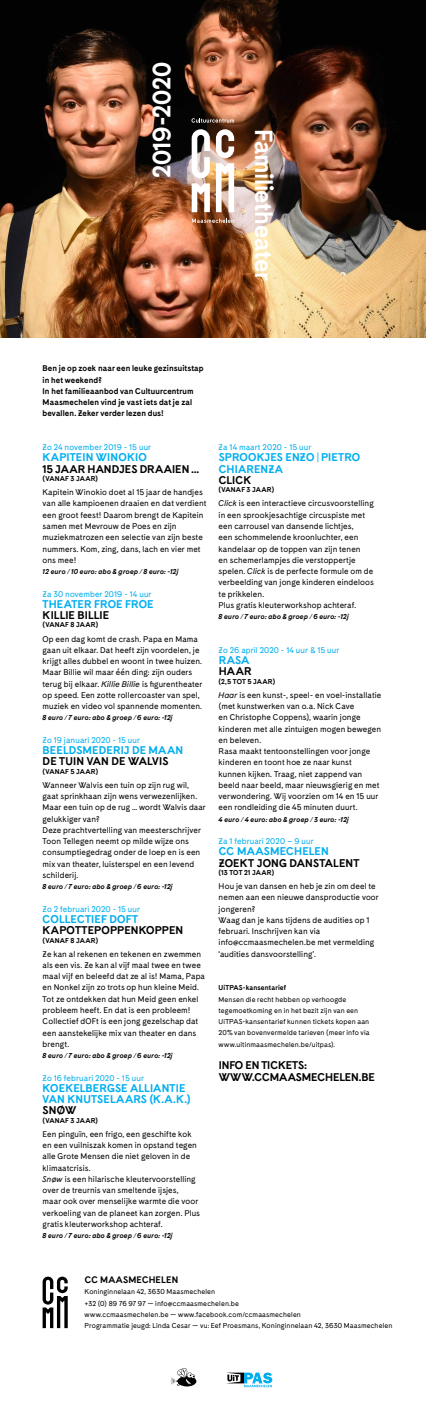
<style>
.page{position:relative;width:426px;height:1418px;background:#fff}
.page>*{position:absolute;margin:0;border:0;box-sizing:border-box;transform-origin:0 0}
.t1{font:700 26.38px "Cadiz";letter-spacing:-.015em;color:#fff}
.t2{font:700 11.88px/11.2px "Cadiz";letter-spacing:.01em;color:#00aeef}
.t3{font:700 11.88px/11.2px "Cadiz";letter-spacing:.01em;color:#000}
.t4{font:700 10px "Cadiz";letter-spacing:.015em;color:#000}
.t5{font:500 8.75px/11.2px "Cadiz";letter-spacing:.015em;color:#000}
.t6{font:500 8.75px "Cadiz";letter-spacing:.015em;color:#00aeef}
.t7{font:700 8.75px/11.2px "Cadiz";letter-spacing:.015em;color:#000}
.t8{font:500 7.5px/11.2px "Cadiz";letter-spacing:.02em;color:#000}
.t9{font:italic 700 7.5px "Cadiz";letter-spacing:.025em;color:#000}
.t10{font:700 7.5px "Cadiz";letter-spacing:.025em;color:#000}
.s1{font-style:italic}
</style>
<div class="page">
<img style="left:0;top:0;width:425px;height:338px">
<svg style="left:191px;top:118px;width:43px;height:5px"></svg>
<svg style="left:191px;top:218px;width:43px;height:5px"></svg>
<svg style="left:216px;top:129px;width:18px;height:83px"></svg>
<svg style="left:191px;top:129px;width:18px;height:83px"></svg>
<svg style="left:43px;top:1276px;width:25px;height:52px"></svg>
<svg style="left:171px;top:1368px;width:25px;height:18px"></svg>
<svg style="left:226px;top:1372px;width:46px;height:15px"></svg>
<h1 class="t1" style="left:145px;top:178px;width:118px;rotate:-90deg">2019-2020</h1>
<h1 class="t1" style="left:280px;top:129px;width:153px;rotate:90deg">Familietheater</h1>
<p class="t7" style="left:43px;top:363px;width:162px">Ben je op zoek naar een leuke gezinsuitstap in het weekend?<br>In het familieaanbod van Cultuurcentrum Maasmechelen vind je vast iets dat je zal bevallen. Zeker verder lezen dus!</p>
<p class="t6" style="left:43px;top:442px;width:110px">Zo 24 november 2019 - 15 uur</p>
<h2 class="t2" style="left:43px;top:452px;width:105px">KAPITEIN WINOKIO</h2>
<h2 class="t3" style="left:43px;top:463px;width:158px">15 JAAR HANDJES DRAAIEN …</h2>
<p class="t10" style="left:43px;top:474px;width:57px">(VANAF 3 JAAR)</p>
<p class="t5" style="left:43px;top:487px;width:165px">Kapitein Winokio doet al 15 jaar de handjes van alle kampioenen draaien en dat verdient een groot feest! Daarom brengt de Kapitein samen met Mevrouw de Poes en zijn muziekmatrozen een selectie van zijn beste nummers. Kom, zing, dans, lach en vier met ons mee!</p>
<p class="t9" style="left:43px;top:566px;width:137px">12 euro / 10 euro: abo &amp; groep / 8 euro: -12j</p>
<p class="t6" style="left:43px;top:588px;width:110px">Za 30 november 2019 - 14 uur</p>
<h2 class="t2" style="left:43px;top:598px;width:112px">THEATER FROE FROE</h2>
<h2 class="t3" style="left:43px;top:609px;width:68px">KILLIE BILLIE</h2>
<p class="t10" style="left:43px;top:620px;width:57px">(VANAF 8 JAAR)</p>
<p class="t5" style="left:43px;top:633px;width:161px">Op een dag komt de crash. Papa en Mama gaan uit elkaar. Dat heeft zijn voordelen, je krijgt alles dubbel en woont in twee huizen.<br>Maar Billie wil maar één ding: zijn ouders terug bij elkaar<span class="s1">. Killie Billie</span> is figurentheater op speed. Een zotte rollercoaster van spel, muziek en video vol spannende momenten.</p>
<p class="t9" style="left:43px;top:713px;width:132px">8 euro / 7 euro: abo &amp; groep / 6 euro: -12j</p>
<p class="t6" style="left:43px;top:734px;width:99px">Zo 19 januari 2020 - 15 uur</p>
<h2 class="t2" style="left:43px;top:744px;width:142px">BEELDSMEDERIJ DE MAAN</h2>
<h2 class="t3" style="left:43px;top:756px;width:127px">DE TUIN VAN DE WALVIS</h2>
<p class="t10" style="left:43px;top:766px;width:57px">(VANAF 5 JAAR)</p>
<p class="t5" style="left:43px;top:779px;width:164px">Wanneer Walvis een tuin op zijn rug wil, gaat sprinkhaan zijn wens verwezenlijken.<br>Maar een tuin op de rug … wordt Walvis daar gelukkiger van?<br>Deze prachtvertelling van meesterschrijver Toon Tellegen neemt op milde wijze ons consumptiegedrag onder de loep en is een mix van theater, luisterspel en een levend schilderij.</p>
<p class="t9" style="left:43px;top:881px;width:132px">8 euro / 7 euro: abo &amp; groep / 6 euro: -12j</p>
<p class="t6" style="left:43px;top:903px;width:99px">Zo 2 februari 2020 - 15 uur</p>
<h2 class="t2" style="left:43px;top:913px;width:97px">COLLECTIEF DOFT</h2>
<h2 class="t3" style="left:43px;top:924px;width:142px">KAPOTTEPOPPENKOPPEN</h2>
<p class="t10" style="left:43px;top:935px;width:57px">(VANAF 8 JAAR)</p>
<p class="t5" style="left:43px;top:948px;width:164px">Ze kan al rekenen en tekenen en zwemmen als een vis. Ze kan al vijf maal twee en twee maal vijf en beleefd dat ze al is! Mama, Papa en Nonkel zijn zo trots op hun kleine Meid.<br>Tot ze ontdekken dat hun Meid geen enkel probleem heeft. En dat is een probleem!<br>Collectief dOFt is een jong gezelschap dat een aanstekelijke mix van theater en dans brengt.</p>
<p class="t9" style="left:43px;top:1050px;width:132px">8 euro / 7 euro: abo &amp; groep / 6 euro: -12j</p>
<p class="t6" style="left:43px;top:1072px;width:103px">Zo 16 februari 2020 - 15 uur</p>
<h2 class="t2" style="left:43px;top:1082px;width:149px">KOEKELBERGSE ALLIANTIE<br>VAN KNUTSELAARS (K.A.K.)</h2>
<h2 class="t3" style="left:43px;top:1104px;width:35px">SNØW</h2>
<p class="t10" style="left:43px;top:1115px;width:57px">(VANAF 3 JAAR)</p>
<p class="t5" style="left:43px;top:1128px;width:159px">Een pinguïn, een frigo, een geschifte kok en een vuilniszak komen in opstand tegen alle Grote Mensen die niet geloven in de klimaatcrisis.<br><span class="s1">Snøw</span> is een hilarische kleutervoorstelling over de treurnis van smeltende ijsjes,<br>maar ook over menselijke warmte die voor verkoeling van de planeet kan zorgen. Plus gratis kleuterworkshop achteraf.</p>
<p class="t9" style="left:43px;top:1230px;width:132px">8 euro / 7 euro: abo &amp; groep / 6 euro: -12j</p>
<p class="t6" style="left:218px;top:442px;width:94px">Za 14 maart 2020 - 15 uur</p>
<h2 class="t2" style="left:218px;top:452px;width:143px">SPROOKJES ENZO | PIETRO<br>CHIARENZA</h2>
<h2 class="t3" style="left:218px;top:474px;width:34px">CLICK</h2>
<p class="t10" style="left:218px;top:485px;width:57px">(VANAF 3 JAAR)</p>
<p class="t5" style="left:218px;top:498px;width:156px"><span class="s1">Click</span> is een interactieve circusvoorstelling in een sprookjesachtige circuspiste met een carrousel van dansende lichtjes,<br>een schommelende kroonluchter, een kandelaar op de toppen van zijn tenen<br>en schemerlampjes die verstoppertje spelen. <span class="s1">Click</span> is de perfecte formule om de verbeelding van jonge kinderen eindeloos te prikkelen.<br>Plus gratis kleuterworkshop achteraf.</p>
<p class="t9" style="left:218px;top:611px;width:132px">8 euro / 7 euro: abo &amp; groep / 6 euro: -12j</p>
<p class="t6" style="left:218px;top:644px;width:122px">Zo 26 april 2020 - 14 uur &amp; 15 uur</p>
<h2 class="t2" style="left:218px;top:654px;width:32px">RASA</h2>
<h2 class="t3" style="left:218px;top:666px;width:34px">HAAR</h2>
<p class="t10" style="left:218px;top:676px;width:58px">(2,5 TOT 5 JAAR)</p>
<p class="t5" style="left:218px;top:689px;width:164px"><span class="s1">Haar</span> is een kunst-, speel- en voel-installatie (met kunstwerken van o.a. Nick Cave<br>en Christophe Coppens), waarin jonge kinderen met alle zintuigen mogen bewegen en beleven.<br>Rasa maakt tentoonstellingen voor jonge kinderen en toont hoe ze naar kunst kunnen kijken. Traag, niet zappend van beeld naar beeld, maar nieuwsgierig en met verwondering. Wij voorzien om 14 en 15 uur een rondleiding die 45 minuten duurt.</p>
<p class="t9" style="left:218px;top:814px;width:132px">4 euro / 4 euro: abo &amp; groep / 3 euro: -12j</p>
<p class="t6" style="left:218px;top:836px;width:96px">Za 1 februari 2020 – 9 uur</p>
<h2 class="t2" style="left:218px;top:846px;width:111px">CC MAASMECHELEN</h2>
<h2 class="t3" style="left:218px;top:857px;width:142px">ZOEKT JONG DANSTALENT</h2>
<p class="t10" style="left:218px;top:867px;width:57px">(13 TOT 21 JAAR)</p>
<p class="t5" style="left:218px;top:880px;width:161px">Hou je van dansen en heb je zin om deel te nemen aan een nieuwe dansproductie voor jongeren?<br>Waag dan je kans tijdens de audities op 1 februari. Inschrijven kan via info@ccmaasmechelen.be met vermelding ‘audities dansvoorstelling’.</p>
<p class="t10" style="left:218px;top:983px;width:69px">UiTPAS-kansentarief</p>
<p class="t8" style="left:218px;top:993px;width:152px">Mensen die recht hebben op verhoogde tegemoetkoming en in het bezit zijn van een UiTPAS-kansentarief kunnen tickets kopen aan 20% van bovenvermelde tarieven (meer info via www.uitinmaasmechelen.be/uitpas).</p>
<h2 class="t3" style="left:218px;top:1059px;width:157px">INFO EN TICKETS:<br>WWW.CCMAASMECHELEN.BE</h2>
<p class="t4" style="left:85px;top:1273px;width:95px">CC MAASMECHELEN</p>
<p class="t8" style="left:84px;top:1286px;width:309px">Koninginnelaan 42, 3630 Maasmechelen<br>+32 (0) 89 76 97 97 — info@ccmaasmechelen.be<br>www.ccmaasmechelen.be — www.facebook.com/ccmaasmechelen<br>Programmatie jeugd: Linda Cesar — vu: Eef Proesmans, Koninginnelaan 42, 3630 Maasmechelen</p>
</div>
